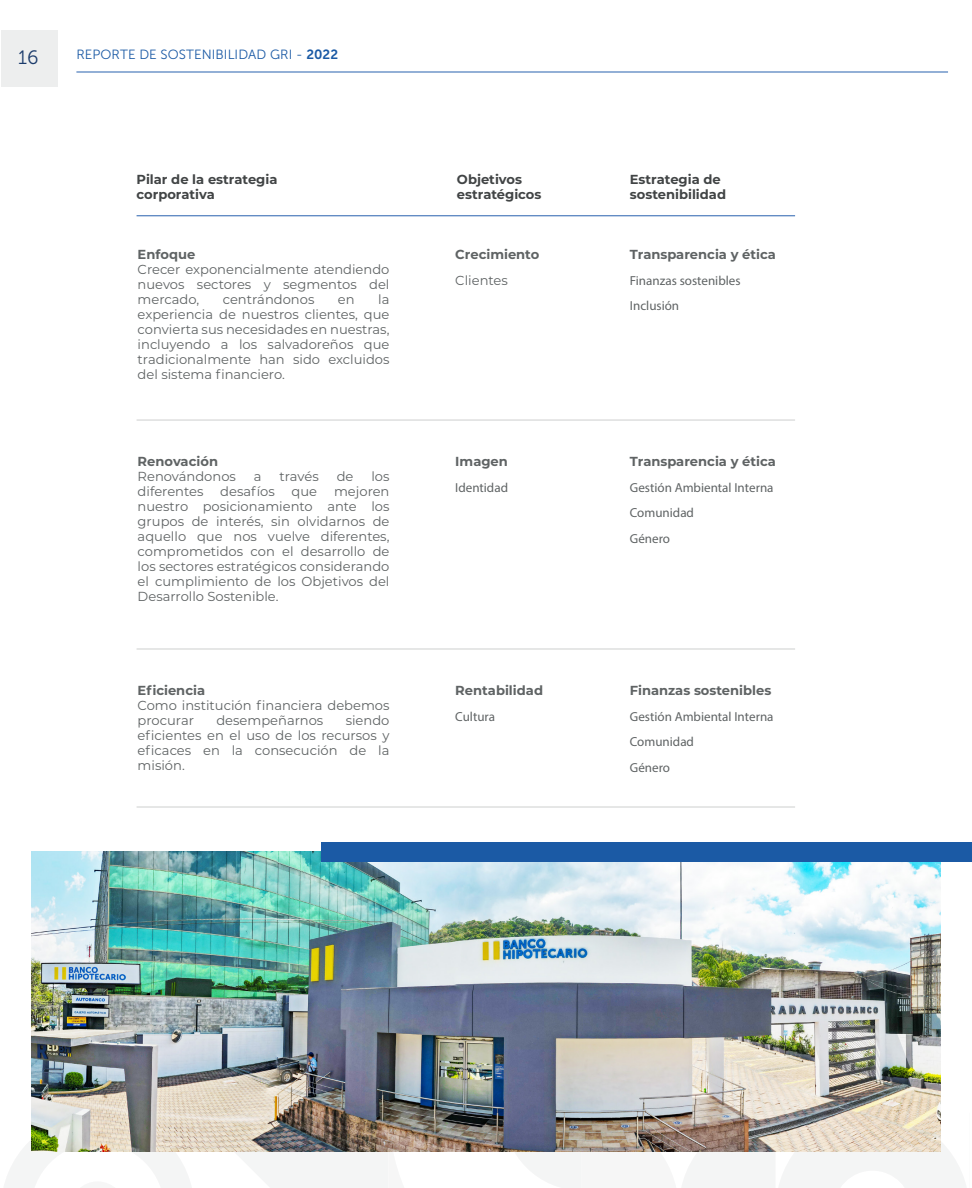
<style>
.page{position:relative;width:972px;height:1188px;background:#fff}
.page>*{position:absolute;margin:0;border:0;box-sizing:border-box;transform-origin:0 0}
.t1{font:19.35px "Museo Sans 300";color:#1b3b6b}
.t2{font:13.35px "Museo Sans 300";letter-spacing:.005em;color:#1b5aa5}
.t3{font:13.05px/15px "Montserrat";color:#5f6364;text-align:justify}
.t4{font:13.05px/25.5px "Myriad Pro";color:#5f6364}
.t5{font:700 13.05px "Montserrat";color:#5f6364}
.t6{font:700 13.05px/15px "Montserrat";color:#414445}
.s1{font-family:"Museo Sans 700"}
</style>
<div class="page">
<hr style="left:76px;top:72px;width:872px;height:1px;background:#2861ae">
<div style="left:1px;top:30px;width:56px;height:57px;background:#edeeee"></div>
<svg style="left:4px;top:1141px;width:962px;height:47px"></svg>
<hr style="left:137px;top:215px;width:658px;height:1px;background:#2861ae">
<img style="left:31px;top:852px;width:910px;height:299px">
<hr style="left:137px;top:420px;width:658px;height:1px;background:#cdcfce">
<hr style="left:137px;top:649px;width:658px;height:1px;background:#cdcfce">
<hr style="left:137px;top:807px;width:658px;height:1px;background:#cdcfce">
<div style="left:321px;top:842px;width:651px;height:20px;background:#1b5aa5"></div>
<h1 class="t1" style="left:18px;top:47px;width:22px">16</h1>
<p class="t2" style="left:76px;top:47px;width:263px">REPORTE DE SOSTENIBILIDAD GRI - <span class="s1">2022</span></p>
<p class="t6" style="left:137px;top:171px;width:142px">Pilar de la estrategia corporativa</p>
<p class="t6" style="left:457px;top:171px;width:86px">Objetivos estratégicos</p>
<p class="t6" style="left:630px;top:171px;width:98px">Estrategia de sostenibilidad</p>
<p class="t5" style="left:138px;top:245px;width:59px">Enfoque</p>
<p class="t3" style="left:138px;top:262px;width:253px">Crecer exponencialmente atendiendo nuevos sectores y segmentos del mercado,</p>
<p class="t3" style="left:138px;top:292px;width:253px;text-indent:241px">la experiencia de nuestros clientes, que convierta sus necesidades en nuestras, incluyendo a los salvadoreños que tradicionalmente han sido excluidos del sistema financiero.</p>
<p class="t3" style="left:223px;top:292px;width:93px">centrándonos</p>
<p class="t3" style="left:338px;top:292px;width:18px">en</p>
<p class="t5" style="left:138px;top:452px;width:82px">Renovación</p>
<p class="t3" style="left:138px;top:469px;width:100px">Renovándonos</p>
<p class="t3" style="left:254px;top:469px;width:9px">a</p>
<p class="t3" style="left:280px;top:469px;width:41px">través</p>
<p class="t3" style="left:337px;top:469px;width:18px">de</p>
<p class="t3" style="left:371px;top:469px;width:20px">los</p>
<p class="t3" style="left:138px;top:484px;width:67px">diferentes</p>
<p class="t3" style="left:220px;top:484px;width:56px">desafíos</p>
<p class="t3" style="left:292px;top:484px;width:27px">que</p>
<p class="t3" style="left:138px;top:484px;width:253px;text-indent:196px">mejoren nuestro posicionamiento ante los grupos de interés, sin olvidarnos de aquello que nos vuelve diferentes, comprometidos con el desarrollo de los sectores estratégicos considerando el cumplimiento de los Objetivos del Desarrollo Sostenible.</p>
<p class="t5" style="left:138px;top:681px;width:69px">Eficiencia</p>
<p class="t3" style="left:138px;top:698px;width:253px">Como institución financiera debemos procurar</p>
<p class="t3" style="left:138px;top:713px;width:253px;text-indent:208px">siendo eficientes en el uso de los recursos y eficaces en la consecución de la misión.</p>
<p class="t3" style="left:216px;top:713px;width:108px">desempeñarnos</p>
<p class="t5" style="left:455px;top:245px;width:86px">Crecimiento</p>
<p class="t3" style="left:455px;top:272px;width:54px">Clientes</p>
<p class="t5" style="left:455px;top:452px;width:54px">Imagen</p>
<p class="t4" style="left:455px;top:475px;width:54px">Identidad</p>
<p class="t5" style="left:455px;top:681px;width:89px">Rentabilidad</p>
<p class="t4" style="left:455px;top:704px;width:41px">Cultura</p>
<p class="t5" style="left:630px;top:245px;width:148px">Transparencia y ética</p>
<p class="t4" style="left:630px;top:267px;width:112px">Finanzas sostenibles<br>Inclusión</p>
<p class="t5" style="left:630px;top:452px;width:148px">Transparencia y ética</p>
<p class="t4" style="left:630px;top:475px;width:145px">Gestión Ambiental Interna<br>Comunidad<br>Género</p>
<p class="t5" style="left:630px;top:681px;width:143px">Finanzas sostenibles</p>
<p class="t4" style="left:630px;top:704px;width:145px">Gestión Ambiental Interna<br>Comunidad<br>Género</p>
</div>
